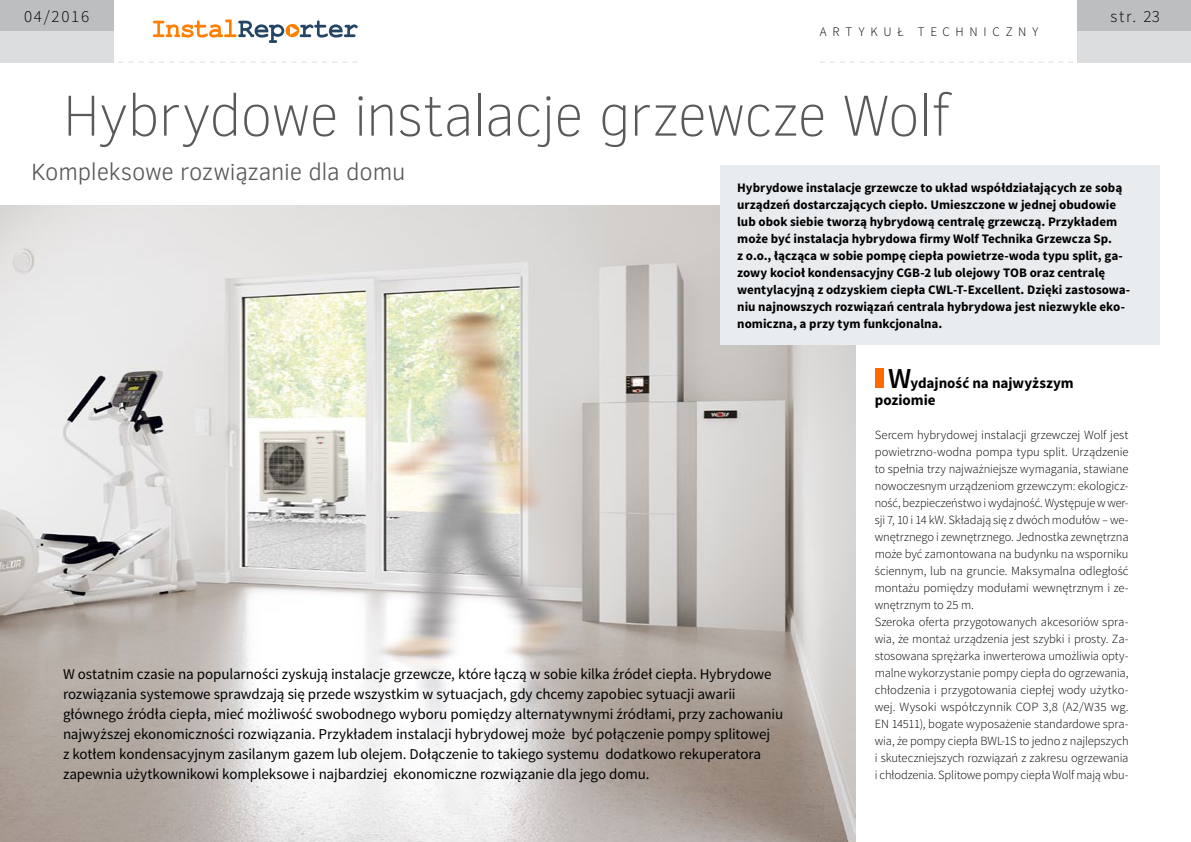
<style>
.page{position:relative;width:1191px;height:842px;background:#fff}
.page>*{position:absolute;margin:0;border:0;box-sizing:border-box;transform-origin:0 0}
.t1{font:100 59px "Clear Sans";letter-spacing:-.025em;color:#58595b}
.t2{font:300 24px "Clear Sans";letter-spacing:-.01em;color:#58595b}
.t3{font:300 17px "Source Sans Pro";letter-spacing:.1em;color:#000}
.t4{font:15px/20px "Source Sans Pro";letter-spacing:-.005em;color:#000}
.t5{font:700 15px/17px "Source Sans Pro";letter-spacing:-.005em;color:#000}
.t6{font:700 13px/17px "Source Sans Pro";letter-spacing:-.005em;color:#000}
.t7{font:300 13px "Source Sans Pro";letter-spacing:.44em;color:#000}
.t8{font:300 12.5px/17px "Source Sans Pro";letter-spacing:-.005em;color:#000}
.s1{font-weight:600;font-size:29px}
</style>
<div class="page">
<div style="left:1077px;top:0;width:114px;height:31px;background:#bcbec0"></div>
<div style="left:1077px;top:31px;width:114px;height:31px;background:#dcddde"></div>
<svg style="left:153px;top:20px;width:204px;height:23px"></svg>
<div style="left:0;top:0;width:113px;height:31px;background:#bcbec0"></div>
<div style="left:0;top:31px;width:113px;height:31px;background:#dcddde"></div>
<svg style="left:108px;top:62px;width:249px;height:1px"></svg>
<svg style="left:820px;top:62px;width:263px;height:1px"></svg>
<img style="left:0;top:205px;width:855px;height:637px">
<div style="left:874px;top:368px;width:9px;height:20px;background:#ff6a00"></div>
<div style="left:720px;top:166px;width:439px;height:179px;background:#e9ecef"></div>
<h3 class="t3" style="left:24px;top:6px;width:67px">04/2016</h3>
<h3 class="t3" style="left:1110px;top:6px;width:51px">str. 23</h3>
<p class="t7" style="left:820px;top:24px;width:220px">artykuł techniczny</p>
<h1 class="t1" style="left:62px;top:77px;width:889px">Hybrydowe instalacje grzewcze Wolf</h1>
<h2 class="t2" style="left:31px;top:156px;width:376px">Kompleksowe rozwiązanie dla domu</h2>
<p class="t6" style="left:737px;top:180px;width:394px">Hybrydowe instalacje grzewcze to układ współdziałających ze sobą urządzeń dostarczających ciepło. Umieszczone w jednej obudowie lub obok siebie tworzą hybrydową centralę grzewczą. Przykładem może być instalacja hybrydowa firmy Wolf Technika Grzewcza Sp.<br>z o.o., łącząca w sobie pompę ciepła powietrze-woda typu split, ga&shy;zowy kocioł kondensacyjny CGB-2 lub olejowy TOB oraz centralę wentylacyjną z odzyskiem ciepła CWL-T-Excellent. Dzięki zastosowa&shy;niu najnowszych rozwiązań centrala hybrydowa jest niezwykle eko&shy;nomiczna, a przy tym funkcjonalna.</p>
<p class="t4" style="left:63px;top:664px;width:721px">W ostatnim czasie na popularności zyskują instalacje grzewcze, które łączą w sobie kilka źródeł ciepła. Hybrydowe rozwiązania systemowe sprawdzają się przede wszystkim w sytuacjach, gdy chcemy zapobiec sytuacji awarii głównego źródła ciepła, mieć możliwość swobodnego wyboru pomiędzy alternatywnymi źródłami, przy zachowaniu najwyższej ekonomiczności rozwiązania. Przykładem instalacji hybrydowej może być połączenie pompy splitowej<br>z kotłem kondensacyjnym zasilanym gazem lub olejem. Dołączenie to takiego systemu dodatkowo rekuperatora zapewnia użytkownikowi kompleksowe i najbardziej ekonomiczne rozwiązanie dla jego domu.</p>
<p class="t5" style="left:874px;top:375px;width:200px;text-indent:13px"><span class="s1">W</span>ydajność na najwyższym poziomie</p>
<p class="t8" style="left:874px;top:427px;width:255px">Sercem hybrydowej instalacji grzewczej Wolf jest powietrzno-wodna pompa typu split. Urządzenie to spełnia trzy najważniejsze wymagania, stawiane nowoczesnym urządzeniom grzewczym: ekologicz&shy;ność, bezpieczeństwo i wydajność. Występuje w wer&shy;sji 7, 10 i 14 kW. Składają się z dwóch modułów – we&shy;wnętrznego i zewnętrznego. Jednostka zewnętrzna może być zamontowana na budynku na wsporniku ściennym, lub na gruncie. Maksymalna odległość montażu pomiędzy modułami wewnętrznym i ze&shy;wnętrznym to 25 m.<br>Szeroka oferta przygotowanych akcesoriów spra&shy;wia, że montaż urządzenia jest szybki i prosty. Za&shy;stosowana sprężarka inwerterowa umożliwia opty&shy;malne wykorzystanie pompy ciepła do ogrzewania, chłodzenia i przygotowania ciepłej wody użytko&shy;wej. Wysoki współczynnik COP 3,8 (A2/W35 wg.<br>EN 14511), bogate wyposażenie standardowe spra&shy;wia, że pompy ciepła BWL-1S to jedno z najlepszych i skuteczniejszych rozwiązań z zakresu ogrzewania i chłodzenia. Splitowe pompy ciepła Wolf mają wbu-</p>
</div>
